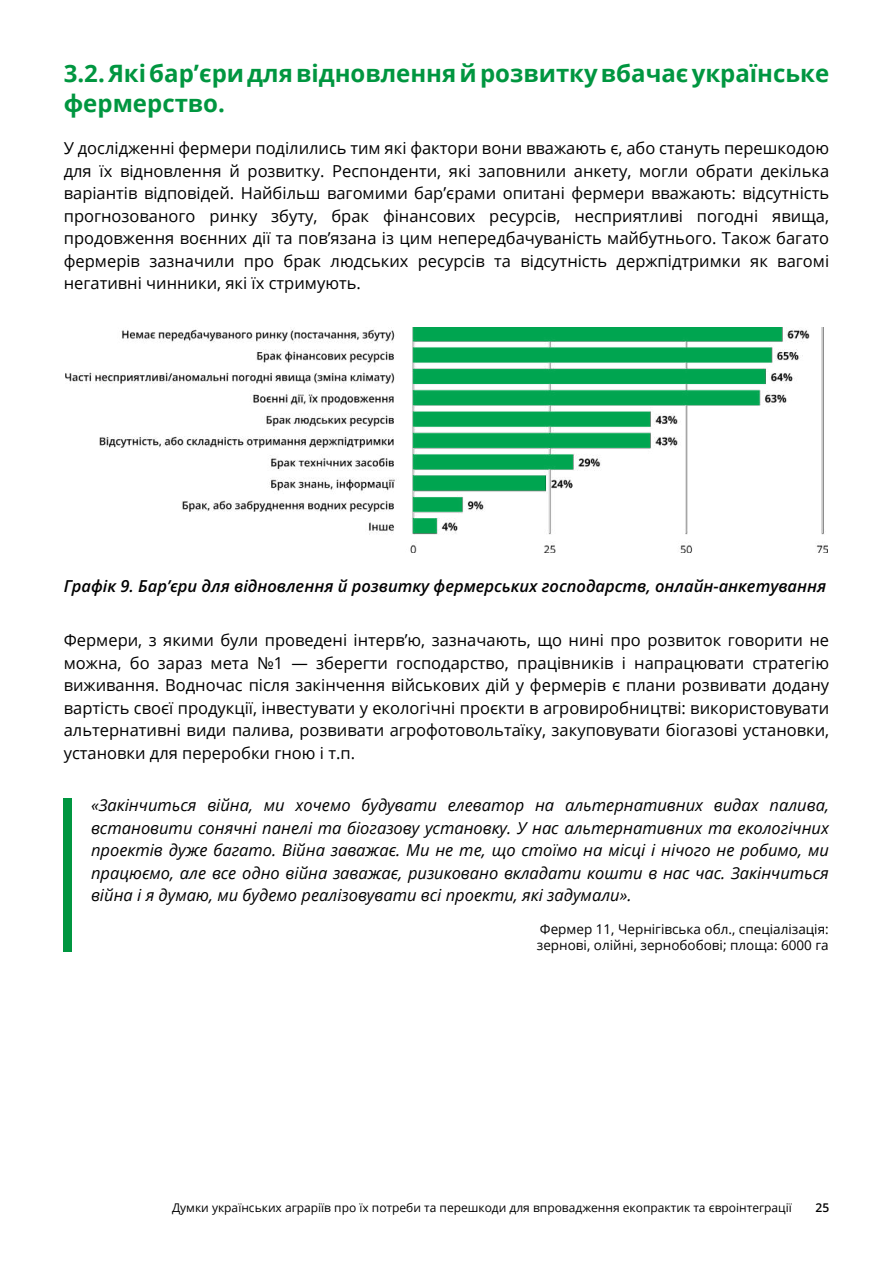
<style>
.page{position:relative;width:893px;height:1263px;background:#fff}
.page>*{position:absolute;margin:0;border:0;box-sizing:border-box;transform-origin:0 0}
.t1{font:700 24px/30px "Open Sans";color:#009640}
.t2{font:16.5px/22.5px "Open Sans";color:#000;text-align:justify}
.t3{font:italic 16.5px/22.5px "Open Sans";color:#000;text-align:justify}
.t4{font:italic 600 16.5px "Open Sans";color:#000}
.t5{font:13.5px/16.5px "Open Sans";color:#000}
.t6{font:12px "Open Sans";color:#000}
.t7{font:600 12px "Open Sans";color:#000}
</style>
<div class="page">
<img style="left:66px;top:327px;width:762px;height:225px">
<div style="left:64px;top:798px;width:8px;height:154px;background:#009640"></div>
<h1 class="t1" style="left:64px;top:58px;width:767px">3.2. Які бар’єри для відновлення й розвитку вбачає українське фермерство.</h1>
<p class="t2" style="left:64px;top:136px;width:767px">У дослідженні фермери поділились тим які фактори вони вважають є, або стануть перешкодою для їх відновлення й розвитку. Респонденти, які заповнили анкету, могли обрати декілька варіантів відповідей. Найбільш вагомими бар’єрами опитані фермери вважають: відсутність прогнозованого ринку збуту, брак фінансових ресурсів, несприятливі погодні явища, продовження воєнних дії та пов’язана із цим непередбачуваність майбутнього. Також багато фермерів зазначили про брак людських ресурсів та відсутність держпідтримки як вагомі негативні чинники, які їх стримують.</p>
<p class="t4" style="left:64px;top:574px;width:764px">Графік 9. Бар’єри для відновлення й розвитку фермерських господарств, онлайн-анкетування</p>
<p class="t2" style="left:64px;top:629px;width:767px">Фермери, з якими були проведені інтерв’ю, зазначають, що нині про розвиток говорити не можна, бо зараз мета №1 — зберегти господарство, працівників і напрацювати стратегію виживання. Водночас після закінчення військових дій у фермерів є плани розвивати додану вартість своєї продукції, інвестувати у екологічні проєкти в агровиробництві: використовувати альтернативні види палива, розвивати агрофотовольтаїку, закуповувати біогазові установки, установки для переробки гною і т.п.</p>
<p class="t3" style="left:91px;top:793px;width:739px">«Закінчиться війна, ми хочемо будувати елеватор на альтернативних видах палива, встановити сонячні панелі та біогазову установку. У нас альтернативних та екологічних проектів дуже багато. Війна заважає. Ми не те, що стоїмо на місці і нічого не робимо, ми працюємо, але все одно війна заважає, ризиковано вкладати кошти в нас час. Закінчиться війна і я думаю, ми будемо реалізовувати всі проекти, які задумали».</p>
<p class="t5" style="left:537px;top:920px;width:293px">Фермер 11, Чернігівська обл., спеціалізація: зернові, олійні, зернобобові; площа: 6000 га</p>
<p class="t6" style="left:172px;top:1199px;width:621px">Думки українських аграріїв про їх потреби та перешкоди для впровадження екопрактик та євроінтеграції</p>
<p class="t7" style="left:815px;top:1199px;width:15px">25</p>
</div>
